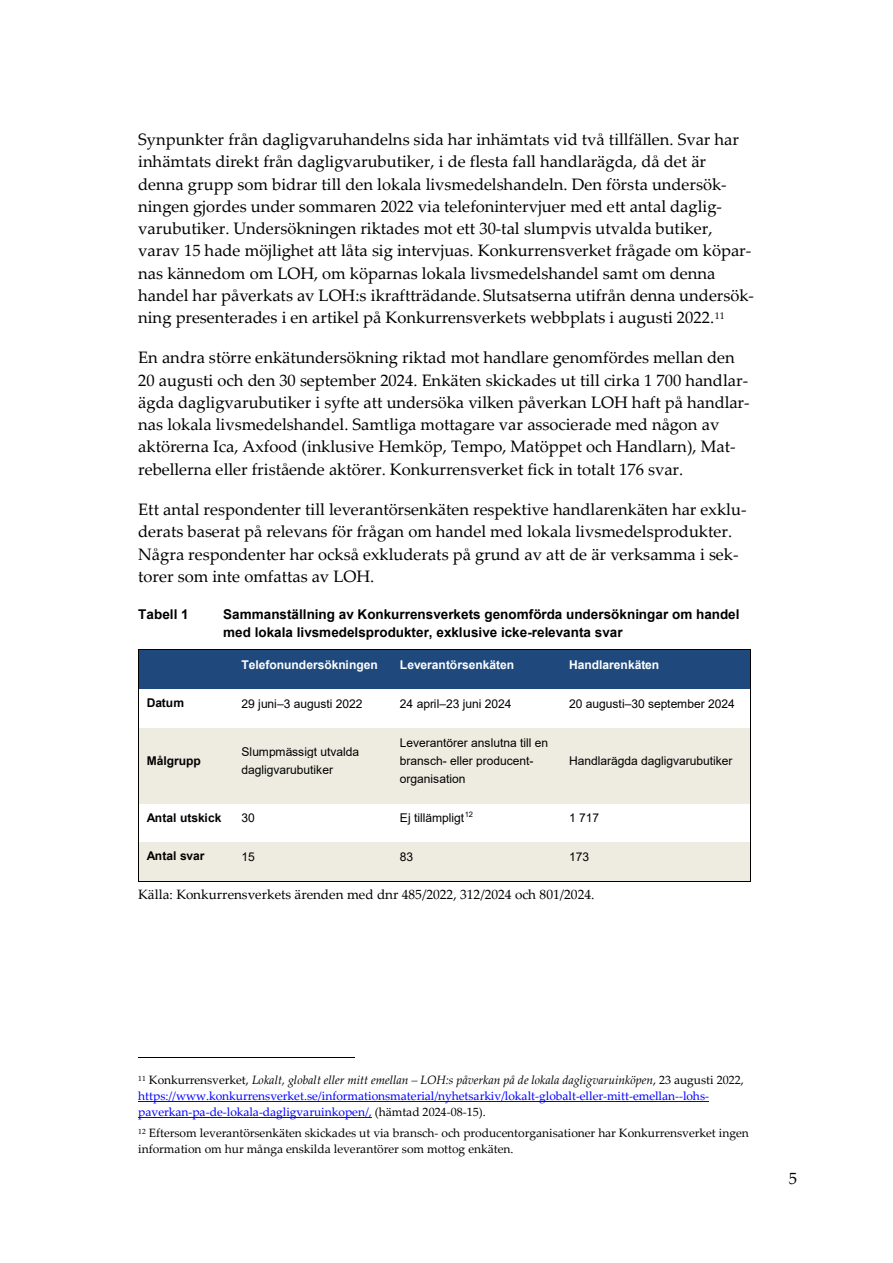
<style>
.page{position:relative;width:893px;height:1263px;background:#fff}
.page>*{position:absolute;margin:0;border:0;box-sizing:border-box;transform-origin:0 0}
.t1{font:16.5px/22.2px "Palatino Linotype";color:#000}
.t2{font:700 13.5px/18px "Arial";color:#000}
.t3{font:13.5px "Palatino Linotype";color:#000}
.t4{font:12px/16.2px "Palatino Linotype";letter-spacing:-.005em;color:#00f}
.t5{font:12px/18px "Arial";letter-spacing:-.005em;color:#000}
.t6{font:12px/16.2px "Palatino Linotype";color:#000}
.t7{font:700 12px "Arial";letter-spacing:-.005em;color:#fff}
.t8{font:700 12px "Arial";letter-spacing:-.005em;color:#000}
.s1{color:#000}
.s2{font-style:italic;color:#000}
</style>
<div class="page">
<div style="left:139px;top:650px;width:94px;height:39px;background:#1f497d"></div>
<div style="left:233px;top:650px;width:159px;height:39px;background:#1f497d"></div>
<div style="left:392px;top:650px;width:169px;height:39px;background:#1f497d"></div>
<div style="left:561px;top:650px;width:190px;height:39px;background:#1f497d"></div>
<hr style="left:139px;top:649px;width:94px;height:1px;background:#000">
<hr style="left:234px;top:649px;width:158px;height:1px;background:#000">
<hr style="left:393px;top:649px;width:168px;height:1px;background:#000">
<hr style="left:562px;top:649px;width:189px;height:1px;background:#000">
<hr style="left:138px;top:650px;width:1px;height:39px;background:#000">
<hr style="left:751px;top:650px;width:1px;height:39px;background:#000">
<hr style="left:138px;top:689px;width:1px;height:39px;background:#000">
<hr style="left:751px;top:689px;width:1px;height:39px;background:#000">
<div style="left:139px;top:728px;width:94px;height:75px;background:#eeece1"></div>
<div style="left:233px;top:728px;width:159px;height:75px;background:#eeece1"></div>
<div style="left:392px;top:728px;width:169px;height:75px;background:#eeece1"></div>
<div style="left:561px;top:728px;width:190px;height:75px;background:#eeece1"></div>
<hr style="left:138px;top:728px;width:1px;height:75px;background:#000">
<hr style="left:751px;top:728px;width:1px;height:75px;background:#000">
<hr style="left:138px;top:803px;width:1px;height:39px;background:#000">
<hr style="left:751px;top:803px;width:1px;height:39px;background:#000">
<div style="left:139px;top:842px;width:94px;height:39px;background:#eeece1"></div>
<div style="left:233px;top:842px;width:159px;height:39px;background:#eeece1"></div>
<div style="left:392px;top:842px;width:169px;height:39px;background:#eeece1"></div>
<div style="left:561px;top:842px;width:190px;height:39px;background:#eeece1"></div>
<hr style="left:138px;top:842px;width:1px;height:39px;background:#000">
<hr style="left:139px;top:881px;width:94px;height:1px;background:#000">
<hr style="left:233px;top:881px;width:159px;height:1px;background:#000">
<hr style="left:392px;top:881px;width:169px;height:1px;background:#000">
<hr style="left:561px;top:881px;width:190px;height:1px;background:#000">
<hr style="left:751px;top:842px;width:1px;height:39px;background:#000">
<hr style="left:138px;top:1057px;width:216px;height:1px;background:#000">
<hr style="left:138px;top:1101px;width:571px;height:1px;background:#00f">
<hr style="left:138px;top:1117px;width:234px;height:1px;background:#00f">
<p class="t1" style="left:138px;top:128px;width:617px">Synpunkter från dagligvaruhandelns sida har inhämtats vid två tillfällen. Svar har inhämtats direkt från dagligvarubutiker, i de flesta fall handlarägda, då det är denna grupp som bidrar till den lokala livsmedelshandeln. Den första undersök&shy;ningen gjordes under sommaren 2022 via telefonintervjuer med ett antal daglig&shy;varubutiker. Undersökningen riktades mot ett 30-tal slumpvis utvalda butiker, varav 15 hade möjlighet att låta sig intervjuas. Konkurrensverket frågade om köpar&shy;nas kännedom om LOH, om köparnas lokala livsmedelshandel samt om denna handel har påverkats av LOH:s ikraftträdande. Slutsatserna utifrån denna undersök&shy;ning presenterades i en artikel på Konkurrensverkets webbplats i augusti 2022.<sup>11</sup></p>
<p class="t1" style="left:138px;top:346px;width:613px">En andra större enkätundersökning riktad mot handlare genomfördes mellan den 20 augusti och den 30 september 2024. Enkäten skickades ut till cirka 1 700 handlar&shy;ägda dagligvarubutiker i syfte att undersöka vilken påverkan LOH haft på handlar&shy;nas lokala livsmedelshandel. Samtliga mottagare var associerade med någon av aktörerna Ica, Axfood (inklusive Hemköp, Tempo, Matöppet och Handlarn), Mat&shy;rebellerna eller fristående aktörer. Konkurrensverket fick in totalt 176 svar.</p>
<p class="t1" style="left:138px;top:497px;width:610px">Ett antal respondenter till leverantörsenkäten respektive handlarenkäten har exklu&shy;derats baserat på relevans för frågan om handel med lokala livsmedelsprodukter.<br>Några respondenter har också exkluderats på grund av att de är verksamma i sek&shy;torer som inte omfattas av LOH.</p>
<p class="t2" style="left:138px;top:606px;width:52px">Tabell 1</p>
<p class="t2" style="left:223px;top:606px;width:518px">Sammanställning av Konkurrensverkets genomförda undersökningar om handel med lokala livsmedelsprodukter, exklusive icke-relevanta svar</p>
<p class="t7" style="left:242px;top:656px;width:138px">Telefonundersökningen</p>
<p class="t7" style="left:400px;top:656px;width:116px">Leverantörsenkäten</p>
<p class="t7" style="left:569px;top:656px;width:92px">Handlarenkäten</p>
<p class="t8" style="left:147px;top:695px;width:39px">Datum</p>
<p class="t5" style="left:242px;top:694px;width:122px">29 juni–3 augusti 2022</p>
<p class="t5" style="left:400px;top:694px;width:113px">24 april–23 juni 2024</p>
<p class="t5" style="left:569px;top:694px;width:167px">20 augusti–30 september 2024</p>
<p class="t8" style="left:147px;top:752px;width:56px">Målgrupp</p>
<p class="t5" style="left:242px;top:742px;width:119px">Slumpmässigt utvalda dagligvarubutiker</p>
<p class="t5" style="left:400px;top:733px;width:150px">Leverantörer anslutna till en bransch- eller producent&shy;organisation</p>
<p class="t5" style="left:569px;top:751px;width:165px">Handlarägda dagligvarubutiker</p>
<p class="t8" style="left:147px;top:809px;width:76px">Antal utskick</p>
<p class="t5" style="left:242px;top:808px;width:15px">30</p>
<p class="t5" style="left:400px;top:808px;width:75px">Ej tillämpligt<sup>12</sup></p>
<p class="t5" style="left:569px;top:808px;width:32px">1 717</p>
<p class="t8" style="left:147px;top:848px;width:59px">Antal svar</p>
<p class="t5" style="left:242px;top:847px;width:15px">15</p>
<p class="t5" style="left:400px;top:847px;width:15px">83</p>
<p class="t5" style="left:569px;top:847px;width:22px">173</p>
<p class="t3" style="left:138px;top:885px;width:458px">Källa: Konkurrensverkets ärenden med dnr 485/2022, 312/2024 och 801/2024.</p>
<p class="t4" style="left:138px;top:1071px;width:607px"><sup>11</sup> <span class="s1">Konkurrensverket,</span> <span class="s2">Lokalt, globalt eller mitt emellan – LOH:s påverkan på de lokala dagligvaruinköpen</span><span class="s1">, 23 augusti 2022, </span>https://www.konkurrensverket.se/informationsmaterial/nyhetsarkiv/lokalt-globalt-eller-mitt-emellan--lohs&shy;paverkan-pa-de-lokala-dagligvaruinkopen/, <span class="s1">(hämtad 2024-08-15).</span></p>
<p class="t6" style="left:138px;top:1124px;width:612px"><sup>12</sup> Eftersom leverantörsenkäten skickades ut via bransch- och producentorganisationer har Konkurrensverket ingen information om hur många enskilda leverantörer som mottog enkäten.</p>
<p class="t1" style="left:789px;top:1166px;width:10px">5</p>
</div>
